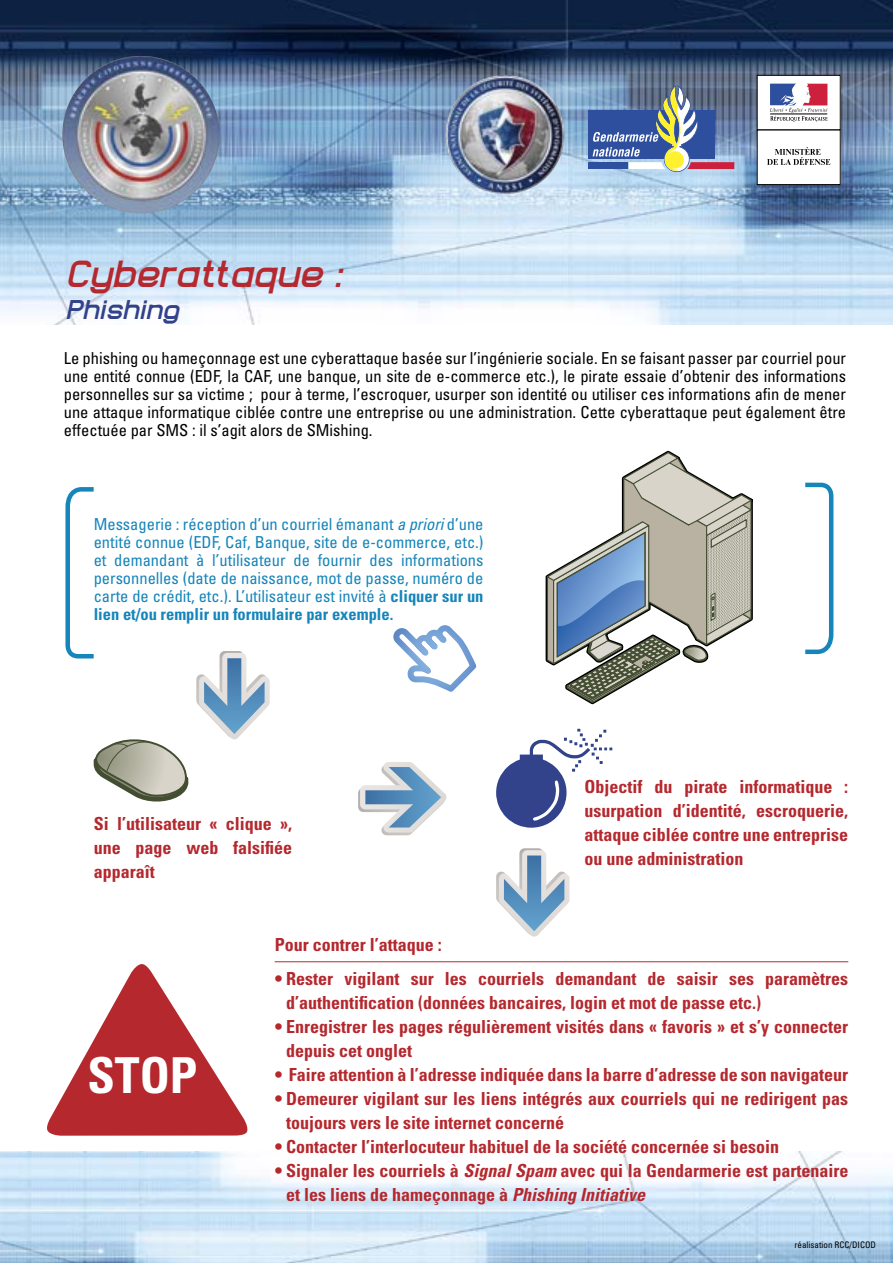
<style>
.page{position:relative;width:893px;height:1263px;background:#fff}
.page>*{position:absolute;margin:0;border:0;box-sizing:border-box;transform-origin:0 0}
.t1{font:700 condensed 49.5px "Univers";color:#fff}
.t2{font:italic 37.5px "Lastwaerkbold";color:#b4282e}
.t3{font:italic 27px "Lastwaerkbold";color:#32428b}
.t4{font:700 condensed 18px/24px "Univers";color:#b4282e}
.t5{font:condensed 16.5px/18px "Univers";color:#000;text-align:justify}
.t6{font:condensed 16.5px/18px "Univers";color:#1585ba;text-align:justify}
.t7{font:condensed 9px "Univers";color:#000}
.s1{font-style:italic}
.s2{font-weight:700}
</style>
<div class="page">
<img style="left:0;top:0;width:893px;height:324px">
<img style="left:0;top:1151px;width:893px;height:112px">
<svg style="left:546px;top:451px;width:207px;height:253px"></svg>
<svg style="left:496px;top:729px;width:116px;height:99px"></svg>
<svg style="left:496px;top:848px;width:73px;height:89px"></svg>
<svg style="left:358px;top:762px;width:89px;height:73px"></svg>
<svg style="left:805px;top:482px;width:29px;height:173px"></svg>
<svg style="left:65px;top:487px;width:205px;height:315px"></svg>
<svg style="left:393px;top:625px;width:84px;height:67px"></svg>
<svg style="left:30px;top:964px;width:237px;height:196px"></svg>
<hr style="left:275px;top:961px;width:573px;height:1px;background:#b4282e">
<div style="left:757px;top:75px;width:83px;height:55px;background:#fff"></div>
<div style="left:757px;top:75px;width:84px;height:55px;border:1px solid #000"></div>
<svg style="left:770px;top:84px;width:57px;height:38px"></svg>
<div style="left:757px;top:130px;width:83px;height:55px;background:#fff"></div>
<div style="left:757px;top:130px;width:84px;height:55px;border:1px solid #000"></div>
<svg style="left:767px;top:147px;width:63px;height:18px"></svg>
<div style="left:588px;top:110px;width:126px;height:49px;background:#2d4f9e"></div>
<div style="left:588px;top:162px;width:39px;height:7px;background:#2d4f9e"></div>
<svg style="left:593px;top:85px;width:141px;height:87px"></svg>
<img style="left:445px;top:75px;width:119px;height:119px;border-radius:60px">
<img style="left:62px;top:56px;width:158px;height:157px;border-radius:79px">
<h2 class="t2" style="left:66px;top:250px;width:278px">Cyberattaque :</h2>
<h3 class="t3" style="left:66px;top:292px;width:115px">Phishing</h3>
<p class="t5" style="left:64px;top:349px;width:784px">Le phishing ou hameçonnage est une cyberattaque basée sur l’ingénierie sociale. En se faisant passer par courriel pour une entité connue (EDF, la CAF, une banque, un site de e-commerce etc.), le pirate essaie d’obtenir des informations personnelles sur sa victime ; pour à terme, l’escroquer, usurper son identité ou utiliser ces informations afin de mener une attaque informatique ciblée contre une entreprise ou une administration. Cette cyberattaque peut également être effectuée par SMS : il s’agit alors de SMishing.</p>
<p class="t6" style="left:94px;top:515px;width:391px">Messagerie : réception d’un courriel émanant <span class="s1">a priori</span> d’une entité connue (EDF, Caf, Banque, site de e-commerce, etc.) et demandant à l’utilisateur de fournir des informations personnelles (date de naissance, mot de passe, numéro de carte de crédit, etc.). L’utilisateur est invité à <span class="s2">cliquer sur un lien et/ou remplir un formulaire par exemple.</span></p>
<p class="t4" style="left:94px;top:811px;width:200px;text-align:justify">Si l’utilisateur « clique », une page web falsifiée apparaît</p>
<p class="t4" style="left:584px;top:774px;width:265px;text-align:justify">Objectif du pirate informatique : usurpation d’identité, escroquerie, attaque ciblée contre une entreprise ou une administration</p>
<h1 class="t1" style="left:87px;top:1045px;width:112px">STOP</h1>
<p class="t4" style="left:275px;top:932px;width:168px">Pour contrer l’attaque :</p>
<p class="t4" style="left:286px;top:967px;width:564px;text-indent:-12px">• Rester vigilant sur les courriels demandant de saisir ses paramètres d’authentification (données bancaires, login et mot de passe etc.)</p>
<p class="t4" style="left:286px;top:1015px;width:563px;text-indent:-12px">• Enregistrer les pages régulièrement visités dans « favoris » et s’y connecter depuis cet onglet</p>
<p class="t4" style="left:275px;top:1063px;width:575px">• Faire attention à l’adresse indiquée dans la barre d’adresse de son navigateur</p>
<p class="t4" style="left:286px;top:1087px;width:563px;text-indent:-12px">• Demeurer vigilant sur les liens intégrés aux courriels qui ne redirigent pas toujours vers le site internet concerné</p>
<p class="t4" style="left:275px;top:1135px;width:506px">• Contacter l’interlocuteur habituel de la société concernée si besoin</p>
<p class="t4" style="left:286px;top:1159px;width:564px;text-indent:-12px">• Signaler les courriels à <span class="s1">Signal Spam</span> avec qui la Gendarmerie est partenaire et les liens de hameçonnage à <span class="s1">Phishing Initiative</span></p>
<p class="t7" style="left:795px;top:1239px;width:83px">réalisation RCC/DICOD</p>
</div>
